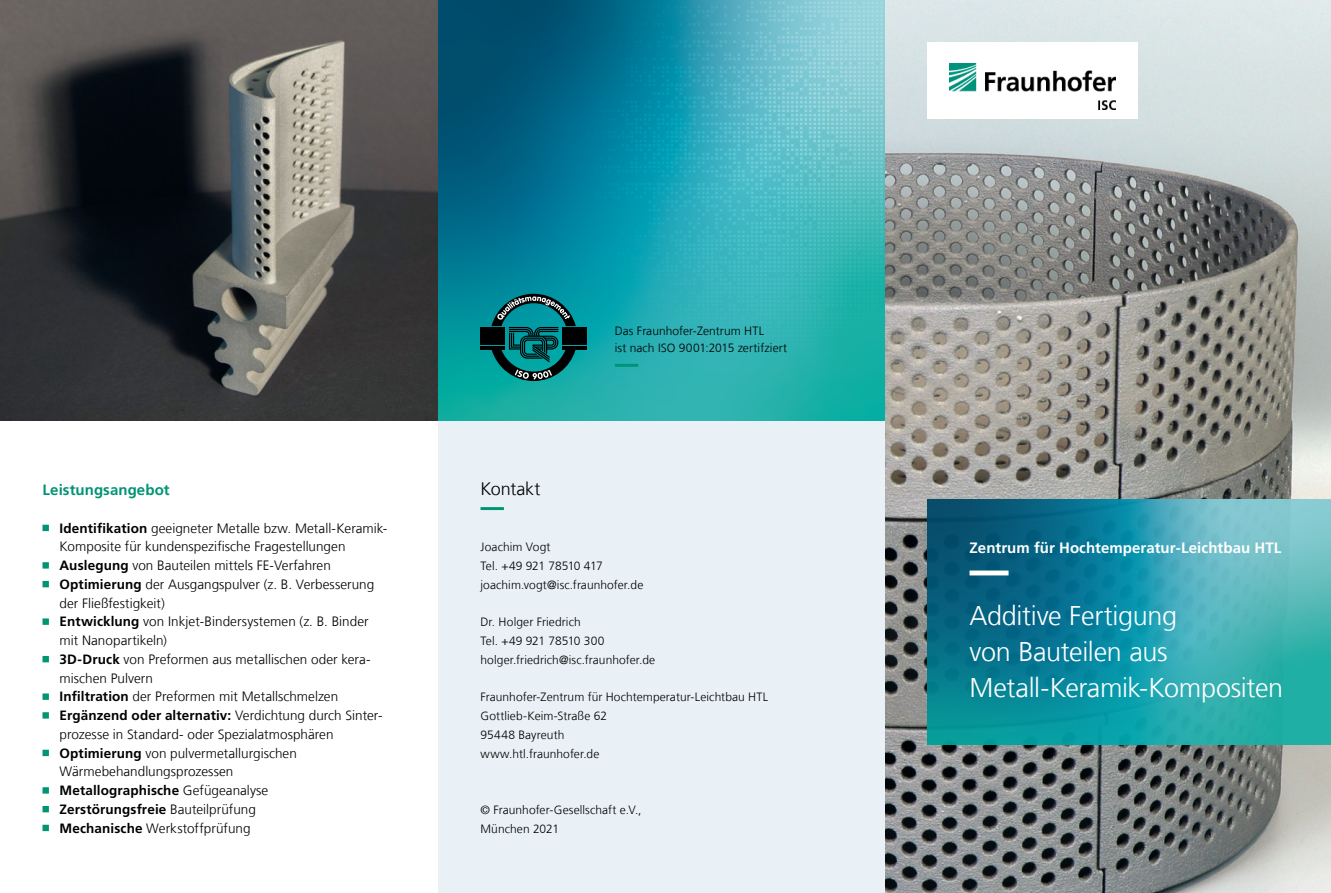
<style>
.page{position:relative;width:1331px;height:893px;background:#fff}
.page>*{position:absolute;margin:0;border:0;box-sizing:border-box;transform-origin:0 0}
.t1{font:300 27px/36px "Frutiger LT Com";letter-spacing:-.015em;color:#fff}
.t2{font:300 18px "Frutiger LT Com";letter-spacing:-.01em;color:#000}
.t3{font:700 15px "Frutiger LT Com";letter-spacing:.005em;color:#fff}
.t4{font:700 15px "Frutiger LT Com";letter-spacing:.005em;color:#009475}
.t5{font:300 13.5px/18.8px "Frutiger LT Com";letter-spacing:.005em;color:#000}
.t6{font:300 12px/18.8px "Frutiger LT Com";letter-spacing:.005em;color:#000}
.s1{font-weight:700}
</style>
<div class="page">
<img style="left:884px;top:0;width:447px;height:893px">
<div style="left:927px;top:43px;width:210px;height:76px;background:#fff"></div>
<svg style="left:927px;top:500px;width:404px;height:244px;background:#2493a3"></svg>
<div style="left:438px;top:401px;width:446px;height:492px;background:#e9f1f6"></div>
<svg style="left:438px;top:0;width:446px;height:420px;background:#269baa"></svg>
<svg style="left:635px;top:378px;width:248px;height:11px;background:#25b1ad"></svg>
<img style="left:949px;top:64px;width:166px;height:45px">
<svg style="left:480px;top:294px;width:107px;height:87px;background:#0b6a6d"></svg>
<svg style="left:615px;top:364px;width:210px;height:3px"></svg>
<svg style="left:969px;top:570px;width:349px;height:5px;background:#4ba3b5"></svg>
<svg style="left:480px;top:507px;width:24px;height:3px"></svg>
<svg style="left:43px;top:525px;width:6px;height:6px"></svg>
<svg style="left:43px;top:562px;width:6px;height:7px"></svg>
<svg style="left:43px;top:581px;width:6px;height:6px"></svg>
<svg style="left:43px;top:618px;width:6px;height:7px"></svg>
<svg style="left:43px;top:656px;width:6px;height:6px"></svg>
<svg style="left:43px;top:693px;width:6px;height:7px"></svg>
<svg style="left:43px;top:712px;width:6px;height:7px"></svg>
<svg style="left:43px;top:750px;width:6px;height:6px"></svg>
<svg style="left:43px;top:787px;width:6px;height:7px"></svg>
<svg style="left:43px;top:806px;width:6px;height:6px"></svg>
<svg style="left:43px;top:825px;width:6px;height:6px"></svg>
<img style="left:0;top:0;width:438px;height:420px">
<p class="t4" style="left:43px;top:481px;width:129px">Leistungsangebot</p>
<p class="t5" style="left:60px;top:519px;width:329px"><span class="s1">Identifikation</span> geeigneter Metalle bzw. Metall-Keramik-Komposite für kundenspezifische Fragestellungen <span class="s1">Auslegung</span> von Bauteilen mittels FE-Verfahren <span class="s1">Optimierung</span> der Ausgangspulver (z. B. Verbesserung der Fließfestigkeit)<br><span class="s1">Entwicklung</span> von Inkjet-Bindersystemen (z. B. Binder mit Nanopartikeln)<br><span class="s1">3D-Druck</span> von Preformen aus metallischen oder kera&shy;mischen Pulvern<br><span class="s1">Infiltration</span> der Preformen mit Metallschmelzen <span class="s1">Ergänzend oder alternativ:</span> Verdichtung durch Sinter&shy;prozesse in Standard- oder Spezialatmosphären <span class="s1">Optimierung</span> von pulvermetallurgischen Wärmebehandlungsprozessen<br><span class="s1">Metallographische</span> Gefügeanalyse<br><span class="s1">Zerstörungsfreie</span> Bauteilprüfung<br><span class="s1">Mechanische</span> Werkstoffprüfung</p>
<h2 class="t2" style="left:480px;top:478px;width:61px">Kontakt</h2>
<p class="t6" style="left:615px;top:323px;width:174px;line-height:16.5px">Das Fraunhofer-Zentrum HTL<br>ist nach ISO 9001:2015 zertifziert</p>
<p class="t6" style="left:480px;top:538px;width:164px">Joachim Vogt<br>Tel. +49 921 78510 417 joachim.vogt@isc.fraunhofer.de</p>
<p class="t6" style="left:480px;top:613px;width:176px">Dr. Holger Friedrich<br>Tel. +49 921 78510 300 holger.friedrich@isc.fraunhofer.de</p>
<p class="t6" style="left:480px;top:688px;width:289px">Fraunhofer-Zentrum für Hochtemperatur-Leichtbau HTL<br>Gottlieb-Keim-Straße 62<br>95448 Bayreuth<br>www.htl.fraunhofer.de</p>
<p class="t6" style="left:480px;top:800px;width:162px">© Fraunhofer-Gesellschaft e.V.,<br>München 2021</p>
<p class="t3" style="left:969px;top:539px;width:313px">Zentrum für Hochtemperatur-Leichtbau HTL</p>
<h1 class="t1" style="left:969px;top:598px;width:315px">Additive Fertigung<br>von Bauteilen aus<br>Metall-Keramik-Kompositen</h1>
</div>
